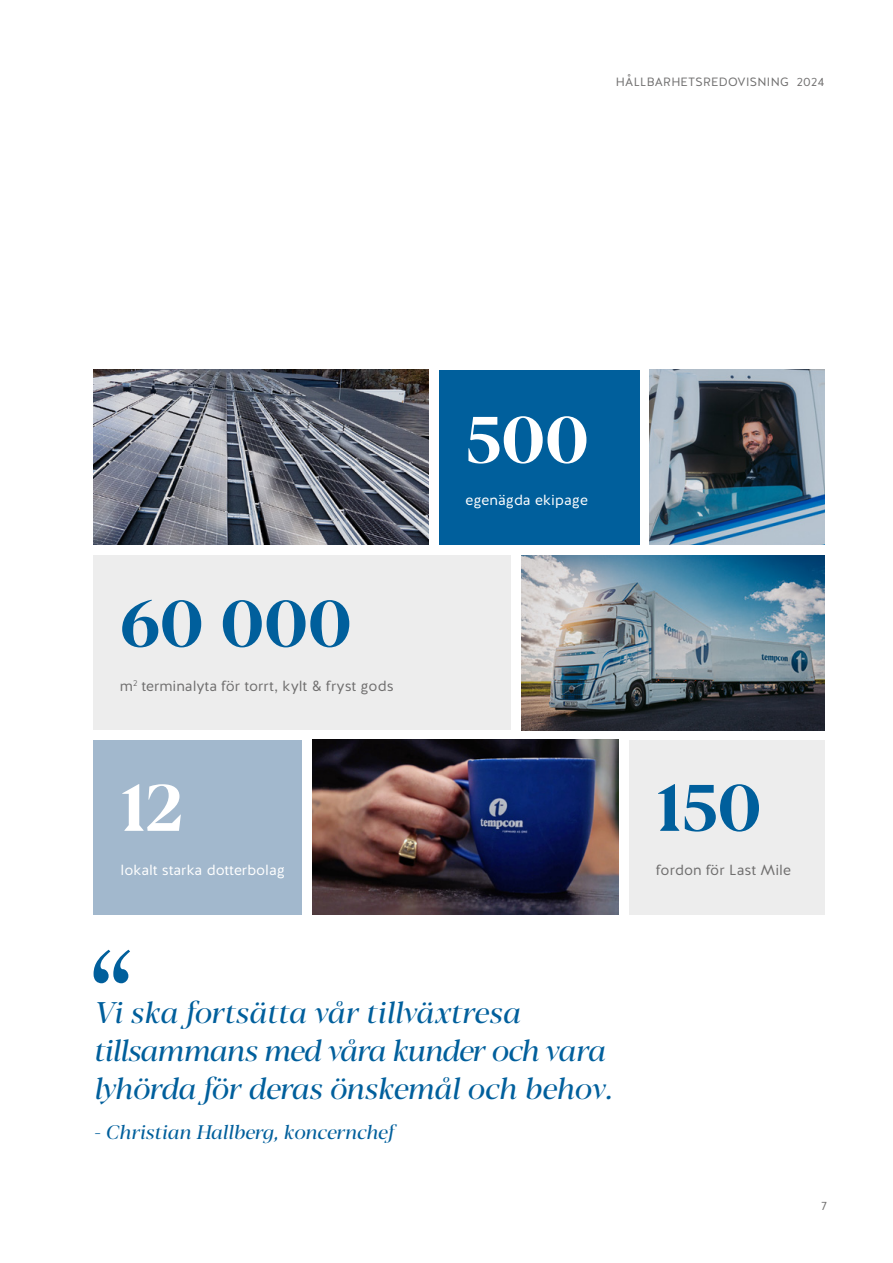
<style>
.page{position:relative;width:893px;height:1263px;background:#fff}
.page>*{position:absolute;margin:0;border:0;box-sizing:border-box;transform-origin:0 0}
.t1{font:700 65.25px "Blacker Display";color:#005f9c}
.t2{font:700 65.25px "Blacker Display";color:#fff}
.t3{font:italic 29.7px/38px "Blacker Display";letter-spacing:-.02em;color:#005f9c}
.t4{font:italic 19.5px "Blacker Display";letter-spacing:.01em;color:#005f9c}
.t5{font:14.7px "Halis R";color:#706f6f}
.t6{font:14.7px "Halis R";color:#fff}
.t7{font:12px "Halis R";letter-spacing:.025em;color:#706f6f}
</style>
<div class="page">
<svg style="left:94px;top:950px;width:36px;height:33px"></svg>
<img style="left:313px;top:740px;width:306px;height:175px">
<div style="left:94px;top:740px;width:208px;height:175px;background:#a2b8cd"></div>
<div style="left:629px;top:740px;width:196px;height:175px;background:#ededed"></div>
<img style="left:94px;top:370px;width:335px;height:175px">
<img style="left:522px;top:555px;width:303px;height:175px">
<div style="left:94px;top:555px;width:417px;height:175px;background:#ededed"></div>
<div style="left:439px;top:370px;width:200px;height:175px;background:#005f9c"></div>
<img style="left:650px;top:370px;width:175px;height:175px">
<p class="t7" style="left:616px;top:74px;width:210px">HÅLLBARHETSREDOVISNING 2024</p>
<h1 class="t1" style="left:120px;top:584px;width:233px">60 000</h1>
<p class="t5" style="left:120px;top:676px;width:275px">m<sup>2</sup> terminalyta för torrt, kylt &amp; fryst gods</p>
<h1 class="t2" style="left:466px;top:400px;width:125px">500</h1>
<p class="t6" style="left:466px;top:491px;width:124px">egenägda ekipage</p>
<h1 class="t2" style="left:121px;top:768px;width:64px">12</h1>
<h1 class="t1" style="left:656px;top:768px;width:107px">150</h1>
<p class="t6" style="left:121px;top:860px;width:166px">lokalt starka dotterbolag</p>
<p class="t5" style="left:656px;top:860px;width:136px">fordon för Last Mile</p>
<p class="t3" style="left:94px;top:995px;width:520px">Vi ska fortsätta vår tillväxtresa tillsammans med våra kunder och vara lyhörda för deras önskemål och behov.</p>
<p class="t4" style="left:94px;top:1120px;width:302px">- Christian Hallberg, koncernchef</p>
<p class="t7" style="left:821px;top:1197px;width:7px">7</p>
</div>
